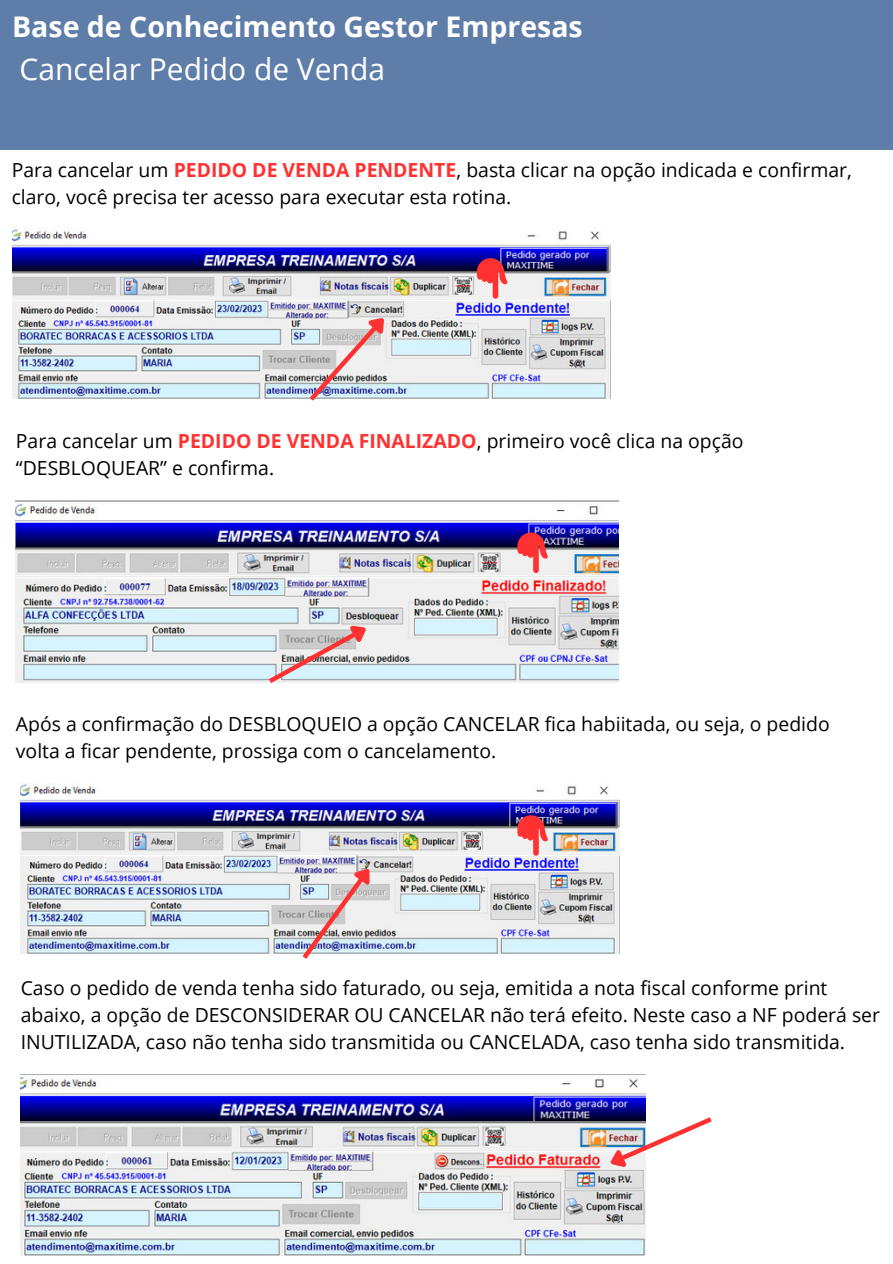
<style>
.page{position:relative;width:893px;height:1264px;background:#fff}
.page>*{position:absolute;margin:0;border:0;box-sizing:border-box;transform-origin:0 0}
.t1{font:30px "Open Sans";color:#fff}
.t2{font:700 28.5px "Open Sans";color:#fff}
.t3{font:19.35px/27px "Open Sans";color:#000}
.s1{font-weight:700;color:#ff3131}
</style>
<div class="page">
<div style="left:0;top:0;width:892px;height:150px;background:#5f7da9"></div>
<img style="left:12px;top:228px;width:598px;height:170px">
<img style="left:305px;top:306px;width:93px;height:95px">
<svg style="left:477px;top:258px;width:31px;height:41px"></svg>
<img style="left:16px;top:500px;width:602px;height:182px">
<img style="left:264px;top:614px;width:114px;height:69px">
<svg style="left:517px;top:532px;width:31px;height:41px"></svg>
<img style="left:21px;top:782px;width:598px;height:171px">
<svg style="left:517px;top:815px;width:31px;height:40px"></svg>
<img style="left:298px;top:857px;width:86px;height:102px">
<img style="left:21px;top:1074px;width:624px;height:181px">
<svg style="left:599px;top:1113px;width:113px;height:64px"></svg>
<p class="t2" style="left:12px;top:7px;width:572px">Base de Conhecimento Gestor Empresas</p>
<p class="t1" style="left:20px;top:48px;width:367px">Cancelar Pedido de Venda</p>
<p class="t3" style="left:12px;top:155px;width:841px">Para cancelar um <span class="s1">PEDIDO DE VENDA PENDENTE</span>, basta clicar na opção indicada e confirmar, claro, você precisa ter acesso para executar esta rotina.</p>
<p class="t3" style="left:16px;top:427px;width:729px">Para cancelar um <span class="s1">PEDIDO DE VENDA FINALIZADO</span>, primeiro você clica na opção “DESBLOQUEAR” e confirma.</p>
<p class="t3" style="left:16px;top:709px;width:815px">Após a confirmação do DESBLOQUEIO a opção CANCELAR fica habiitada, ou seja, o pedido volta a ficar pendente, prossiga com o cancelamento.</p>
<p class="t3" style="left:21px;top:974px;width:860px">Caso o pedido de venda tenha sido faturado, ou seja, emitida a nota fiscal conforme print abaixo, a opção de DESCONSIDERAR OU CANCELAR não terá efeito. Neste caso a NF poderá ser<br>INUTILIZADA, caso não tenha sido transmitida ou CANCELADA, caso tenha sido transmitida.</p>
</div>
